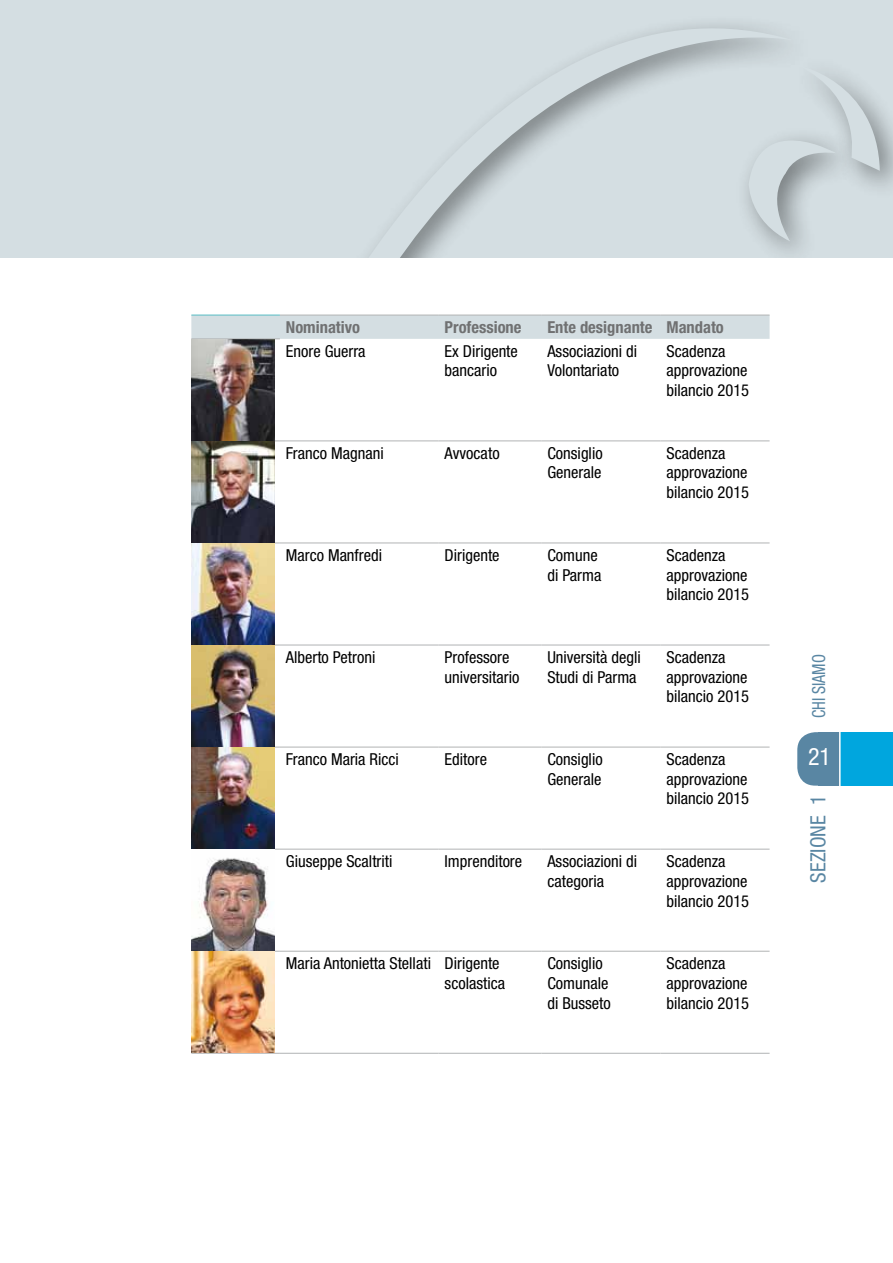
<style>
.page{position:relative;width:893px;height:1263px;background:#fff}
.page>*{position:absolute;margin:0;border:0;box-sizing:border-box;transform-origin:0 0}
.t1{font:condensed 24px "Helvetica Neue LT Std";color:#fff}
.t2{font:condensed 21px "Helvetica Neue LT Std";color:#5986a3}
.t3{font:condensed 18px "Helvetica Neue LT Std";color:#5986a3;scale:.9 1}
.t4{font:condensed 16.5px/19.8px "Helvetica Neue LT Std";color:#000}
.t5{font:700 condensed 16.5px "Helvetica Neue LT Std";color:#707172}
</style>
<div class="page">
<div style="left:797px;top:732px;width:42px;height:54px;background:#5986a3;border-radius:18px"></div>
<div style="left:0;top:0;width:893px;height:258px;background:#d4dee2"></div>
<svg style="left:369px;top:24px;width:415px;height:234px"></svg>
<div style="left:735px;top:126px;width:128px;height:132px;background:#000;opacity:.45"></div>
<div style="left:789px;top:53px;width:104px;height:148px;background:#000;opacity:.45"></div>
<svg style="left:749px;top:65px;width:131px;height:176px"></svg>
<div style="left:839px;top:732px;width:54px;height:54px;background:#00a6de"></div>
<div style="left:818px;top:732px;width:21px;height:54px;background:#5986a3"></div>
<hr style="left:839px;top:730px;width:2px;height:58px;background:#fff">
<div style="left:191px;top:316px;width:579px;height:23px;background:#d4dee2"></div>
<hr style="left:191px;top:338px;width:89px;height:1px;background:#b1b3b4">
<hr style="left:191px;top:440px;width:89px;height:1px;background:#b1b3b4">
<hr style="left:191px;top:543px;width:89px;height:1px;background:#b1b3b4">
<hr style="left:280px;top:543px;width:159px;height:1px;background:#b1b3b4">
<hr style="left:439px;top:543px;width:102px;height:1px;background:#b1b3b4">
<hr style="left:541px;top:543px;width:119px;height:1px;background:#b1b3b4">
<hr style="left:660px;top:543px;width:110px;height:1px;background:#b1b3b4">
<hr style="left:191px;top:645px;width:89px;height:1px;background:#b1b3b4">
<hr style="left:280px;top:645px;width:159px;height:1px;background:#b1b3b4">
<hr style="left:439px;top:645px;width:102px;height:1px;background:#b1b3b4">
<hr style="left:541px;top:645px;width:119px;height:1px;background:#b1b3b4">
<hr style="left:660px;top:645px;width:110px;height:1px;background:#b1b3b4">
<hr style="left:191px;top:747px;width:89px;height:1px;background:#b1b3b4">
<hr style="left:280px;top:747px;width:159px;height:1px;background:#b1b3b4">
<hr style="left:439px;top:747px;width:102px;height:1px;background:#b1b3b4">
<hr style="left:541px;top:747px;width:119px;height:1px;background:#b1b3b4">
<hr style="left:660px;top:747px;width:110px;height:1px;background:#b1b3b4">
<hr style="left:191px;top:849px;width:89px;height:1px;background:#b1b3b4">
<hr style="left:280px;top:849px;width:159px;height:1px;background:#b1b3b4">
<hr style="left:439px;top:849px;width:102px;height:1px;background:#b1b3b4">
<hr style="left:541px;top:849px;width:119px;height:1px;background:#b1b3b4">
<hr style="left:660px;top:849px;width:110px;height:1px;background:#b1b3b4">
<hr style="left:191px;top:951px;width:89px;height:1px;background:#b1b3b4">
<hr style="left:280px;top:951px;width:159px;height:1px;background:#b1b3b4">
<hr style="left:439px;top:951px;width:102px;height:1px;background:#b1b3b4">
<hr style="left:541px;top:951px;width:119px;height:1px;background:#b1b3b4">
<hr style="left:660px;top:951px;width:110px;height:1px;background:#b1b3b4">
<hr style="left:191px;top:1053px;width:89px;height:1px;background:#b1b3b4">
<hr style="left:280px;top:1053px;width:159px;height:1px;background:#b1b3b4">
<hr style="left:439px;top:1053px;width:102px;height:1px;background:#b1b3b4">
<hr style="left:541px;top:1053px;width:119px;height:1px;background:#b1b3b4">
<hr style="left:660px;top:1053px;width:110px;height:1px;background:#b1b3b4">
<hr style="left:280px;top:440px;width:159px;height:1px;background:#b1b3b4">
<hr style="left:439px;top:440px;width:102px;height:1px;background:#b1b3b4">
<hr style="left:541px;top:440px;width:119px;height:1px;background:#b1b3b4">
<hr style="left:660px;top:440px;width:110px;height:1px;background:#b1b3b4">
<hr style="left:191px;top:315px;width:89px;height:1px;background:#57bdc3">
<hr style="left:280px;top:315px;width:159px;height:1px;background:#b1b3b4">
<hr style="left:439px;top:315px;width:102px;height:1px;background:#b1b3b4">
<hr style="left:541px;top:315px;width:119px;height:1px;background:#b1b3b4">
<hr style="left:660px;top:315px;width:110px;height:1px;background:#b1b3b4">
<img style="left:191px;top:339px;width:84px;height:713px">
<p class="t5" style="left:286px;top:317px;width:76px">Nominativo</p>
<p class="t5" style="left:445px;top:317px;width:78px">Professione</p>
<p class="t5" style="left:547px;top:317px;width:178px">Ente designante Mandato</p>
<p class="t4" style="left:286px;top:341px;width:81px">Enore Guerra</p>
<p class="t4" style="left:445px;top:341px;width:75px">Ex Dirigente bancario</p>
<p class="t4" style="left:547px;top:341px;width:91px">Associazioni di<br>Volontariato</p>
<p class="t4" style="left:666px;top:341px;width:84px">Scadenza approvazione bilancio 2015</p>
<p class="t4" style="left:286px;top:443px;width:99px">Franco Magnani</p>
<p class="t4" style="left:445px;top:443px;width:57px">Avvocato</p>
<p class="t4" style="left:547px;top:443px;width:57px">Consiglio<br>Generale</p>
<p class="t4" style="left:666px;top:443px;width:84px">Scadenza approvazione bilancio 2015</p>
<p class="t4" style="left:286px;top:545px;width:98px">Marco Manfredi</p>
<p class="t4" style="left:445px;top:545px;width:56px">Dirigente</p>
<p class="t4" style="left:547px;top:545px;width:56px">Comune di Parma</p>
<p class="t4" style="left:666px;top:545px;width:84px">Scadenza approvazione bilancio 2015</p>
<p class="t4" style="left:286px;top:647px;width:91px">Alberto Petroni</p>
<p class="t4" style="left:445px;top:647px;width:76px">Professore universitario</p>
<p class="t4" style="left:547px;top:647px;width:95px">Università degli<br>Studi di Parma</p>
<p class="t4" style="left:666px;top:647px;width:84px">Scadenza approvazione bilancio 2015</p>
<p class="t4" style="left:286px;top:749px;width:114px">Franco Maria Ricci</p>
<p class="t4" style="left:445px;top:749px;width:44px">Editore</p>
<p class="t4" style="left:547px;top:749px;width:57px">Consiglio<br>Generale</p>
<p class="t4" style="left:666px;top:749px;width:84px">Scadenza approvazione bilancio 2015</p>
<p class="t4" style="left:286px;top:851px;width:108px">Giuseppe Scaltriti</p>
<p class="t4" style="left:445px;top:851px;width:79px">Imprenditore</p>
<p class="t4" style="left:547px;top:851px;width:91px">Associazioni di categoria</p>
<p class="t4" style="left:666px;top:851px;width:84px">Scadenza approvazione bilancio 2015</p>
<p class="t4" style="left:445px;top:953px;width:62px;text-indent:-159px">Maria Antonietta Stellati Dirigente scolastica</p>
<p class="t4" style="left:547px;top:953px;width:65px">Consiglio<br>Comunale di Busseto</p>
<p class="t4" style="left:666px;top:953px;width:84px">Scadenza approvazione bilancio 2015</p>
<p class="t3" style="left:808px;top:718px;width:73px;rotate:-90deg">CHI SIAMO</p>
<h1 class="t1" style="left:808px;top:743px;width:25px">21</h1>
<p class="t2" style="left:806px;top:883px;width:89px;rotate:-90deg">SEZIONE 1</p>
</div>
